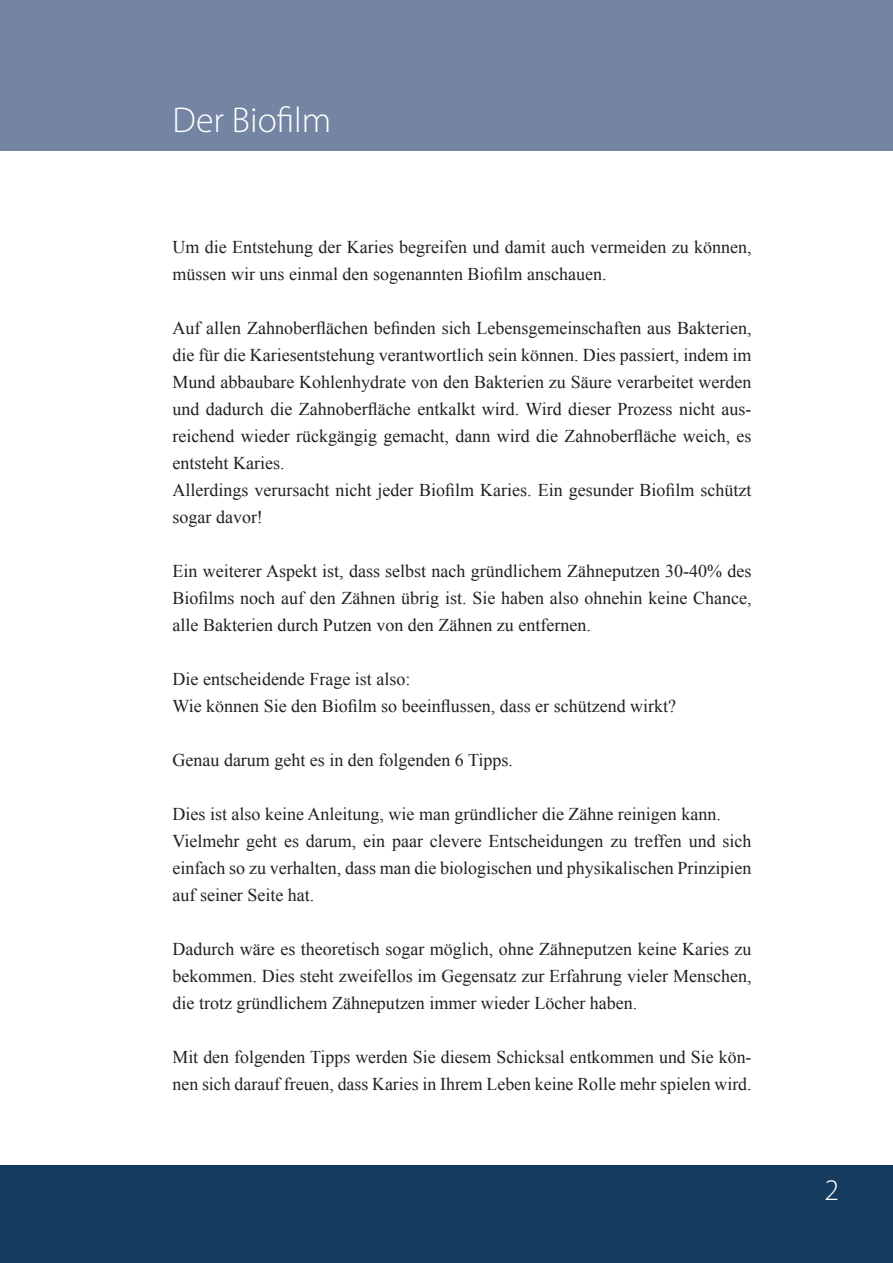
<style>
.page{position:relative;width:893px;height:1263px;background:#fff}
.page>*{position:absolute;margin:0;border:0;box-sizing:border-box;transform-origin:0 0}
.t1{font:300 36px "Myriad Pro";color:#fff}
.t2{font:300 30px "Myriad Pro";color:#fff}
.t3{font:18px/27px "Times New Roman";color:#231f20;text-align:justify}
</style>
<div class="page">
<div style="left:0;top:1165px;width:893px;height:98px;background:#153b5f"></div>
<div style="left:0;top:0;width:893px;height:150px;background:#7385a2"></div>
<p class="t1" style="left:172px;top:98px;width:160px">Der Biofilm</p>
<p class="t1" style="left:172px;top:98px;width:117px">Vorwort</p>
<p class="t3" style="left:172px;top:233px;width:580px">Um die Entstehung der Karies begreifen und damit auch vermeiden zu können, müssen wir uns einmal den sogenannten Biofilm anschauen.</p>
<p class="t3" style="left:172px;top:314px;width:581px">Auf allen Zahnoberflächen befinden sich Lebensgemeinschaften aus Bakterien, die für die Kariesentstehung verantwortlich sein können. Dies passiert, indem im Mund abbaubare Kohlenhydrate von den Bakterien zu Säure verarbeitet werden und dadurch die Zahnoberfläche entkalkt wird. Wird dieser Prozess nicht aus&shy;reichend wieder rückgängig gemacht, dann wird die Zahnoberfläche weich, es entsteht Karies.</p>
<p class="t3" style="left:172px;top:476px;width:581px">Allerdings verursacht nicht jeder Biofilm Karies. Ein gesunder Biofilm schützt sogar davor!</p>
<p class="t3" style="left:172px;top:557px;width:581px">Ein weiterer Aspekt ist, dass selbst nach gründlichem Zähneputzen 30-40% des Biofilms noch auf den Zähnen übrig ist. Sie haben also ohnehin keine Chance, alle Bakterien durch Putzen von den Zähnen zu entfernen.</p>
<p class="t3" style="left:172px;top:665px;width:239px">Die entscheidende Frage ist also:</p>
<p class="t3" style="left:172px;top:692px;width:505px">Wie können Sie den Biofilm so beeinflussen, dass er schützend wirkt?</p>
<p class="t3" style="left:172px;top:746px;width:342px">Genau darum geht es in den folgenden 6 Tipps.</p>
<p class="t3" style="left:172px;top:800px;width:550px">Dies ist also keine Anleitung, wie man gründlicher die Zähne reinigen kann.</p>
<p class="t3" style="left:172px;top:827px;width:581px">Vielmehr geht es darum, ein paar clevere Entscheidungen zu treffen und sich einfach so zu verhalten, dass man die biologischen und physikalischen Prinzipien auf seiner Seite hat.</p>
<p class="t3" style="left:172px;top:935px;width:581px">Dadurch wäre es theoretisch sogar möglich, ohne Zähneputzen keine Karies zu bekommen. Dies steht zweifellos im Gegensatz zur Erfahrung vieler Menschen, die trotz gründlichem Zähneputzen immer wieder Löcher haben.</p>
<p class="t3" style="left:172px;top:1043px;width:581px">Mit den folgenden Tipps werden Sie diesem Schicksal entkommen und Sie kön&shy;nen sich darauf freuen, dass Karies in Ihrem Leben keine Rolle mehr spielen wird.</p>
<p class="t2" style="left:824px;top:1171px;width:16px">2</p>
</div>
